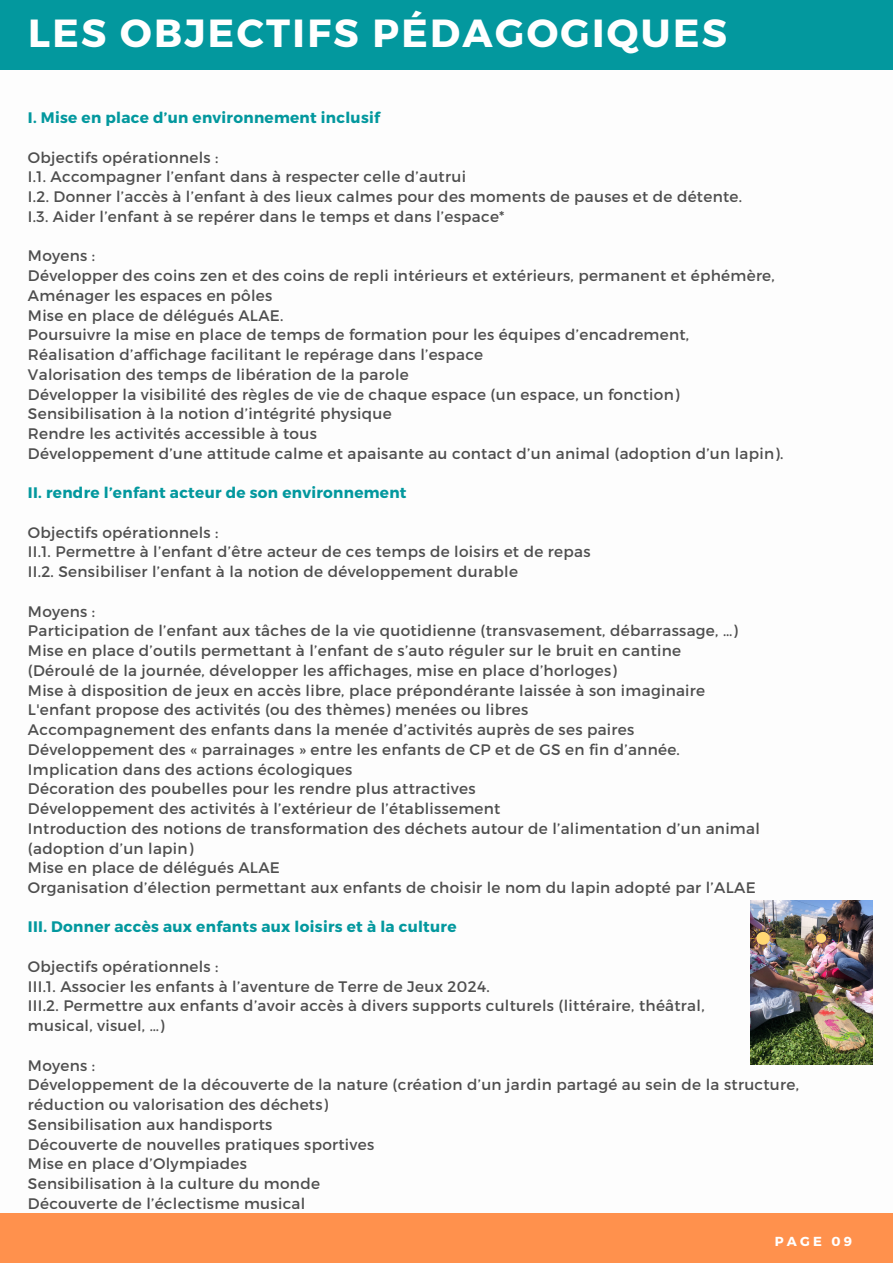
<style>
.page{position:relative;width:893px;height:1264px;background:#fff}
.page>*{position:absolute;margin:0;border:0;box-sizing:border-box;transform-origin:0 0}
.t1{font:700 39.15px "Montserrat";letter-spacing:.06em;color:#fff}
.t2{font:15.3px "Montserrat";letter-spacing:.02em;color:#4e4e4e}
.t3{font:700 15.3px "Montserrat";letter-spacing:.02em;color:#03989e}
.t4{font:700 13.05px "Montserrat";letter-spacing:.25em;color:#fff}
</style>
<div class="page">
<div style="left:0;top:0;width:892px;height:70px;background:#03989e"></div>
<div style="left:0;top:1213px;width:892px;height:49px;background:#ff914d"></div>
<img style="left:750px;top:900px;width:122px;height:164px">
<svg style="left:750px;top:926px;width:25px;height:24px"></svg>
<svg style="left:811px;top:929px;width:19px;height:18px"></svg>
<p class="t1" style="left:28px;top:8px;width:700px">LES OBJECTIFS PÉDAGOGIQUES</p>
<p class="t3" style="left:28px;top:108px;width:353px">I. Mise en place d’un environnement inclusif</p>
<p class="t2" style="left:28px;top:147px;width:192px">Objectifs opérationnels :</p>
<p class="t2" style="left:28px;top:167px;width:439px">I.1. Accompagner l’enfant dans à respecter celle d’autrui</p>
<p class="t2" style="left:28px;top:187px;width:715px">I.2. Donner l’accès à l’enfant à des lieux calmes pour des moments de pauses et de détente.</p>
<p class="t2" style="left:28px;top:206px;width:478px">I.3. Aider l’enfant à se repérer dans le temps et dans l’espace*</p>
<p class="t2" style="left:28px;top:246px;width:69px">Moyens :</p>
<p class="t2" style="left:28px;top:266px;width:748px">Développer des coins zen et des coins de repli intérieurs et extérieurs, permanent et éphémère,</p>
<p class="t2" style="left:28px;top:285px;width:246px">Aménager les espaces en pôles</p>
<p class="t2" style="left:28px;top:305px;width:257px">Mise en place de délégués ALAE.</p>
<p class="t2" style="left:28px;top:325px;width:662px">Poursuivre la mise en place de temps de formation pour les équipes d’encadrement,</p>
<p class="t2" style="left:28px;top:345px;width:456px">Réalisation d’affichage facilitant le repérage dans l’espace</p>
<p class="t2" style="left:28px;top:364px;width:382px">Valorisation des temps de libération de la parole</p>
<p class="t2" style="left:28px;top:384px;width:653px">Développer la visibilité des règles de vie de chaque espace (un espace, un fonction)</p>
<p class="t2" style="left:28px;top:404px;width:365px">Sensibilisation à la notion d’intégrité physique</p>
<p class="t2" style="left:28px;top:423px;width:290px">Rendre les activités accessible à tous</p>
<p class="t2" style="left:28px;top:443px;width:757px">Développement d’une attitude calme et apaisante au contact d’un animal (adoption d’un lapin).</p>
<p class="t3" style="left:28px;top:483px;width:380px">II. rendre l’enfant acteur de son environnement</p>
<p class="t2" style="left:28px;top:522px;width:192px">Objectifs opérationnels :</p>
<p class="t2" style="left:28px;top:542px;width:564px">II.1. Permettre à l’enfant d’être acteur de ces temps de loisirs et de repas</p>
<p class="t2" style="left:28px;top:562px;width:491px">II.2. Sensibiliser l’enfant à la notion de développement durable</p>
<p class="t2" style="left:28px;top:601px;width:69px">Moyens :</p>
<p class="t2" style="left:28px;top:621px;width:711px">Participation de l’enfant aux tâches de la vie quotidienne (transvasement, débarrassage, …)</p>
<p class="t2" style="left:28px;top:640px;width:654px">Mise en place d’outils permettant à l’enfant de s’auto réguler sur le bruit en cantine</p>
<p class="t2" style="left:28px;top:660px;width:590px">(Déroulé de la journée, développer les affichages, mise en place d’horloges)</p>
<p class="t2" style="left:28px;top:680px;width:678px">Mise à disposition de jeux en accès libre, place prépondérante laissée à son imaginaire</p>
<p class="t2" style="left:28px;top:700px;width:502px">L'enfant propose des activités (ou des thèmes) menées ou libres</p>
<p class="t2" style="left:28px;top:719px;width:607px">Accompagnement des enfants dans la menée d’activités auprès de ses paires</p>
<p class="t2" style="left:28px;top:739px;width:653px">Développement des « parrainages » entre les enfants de CP et de GS en fin d’année.</p>
<p class="t2" style="left:28px;top:759px;width:326px">Implication dans des actions écologiques</p>
<p class="t2" style="left:28px;top:779px;width:449px">Décoration des poubelles pour les rendre plus attractives</p>
<p class="t2" style="left:28px;top:798px;width:474px">Développement des activités à l’extérieur de l’établissement</p>
<p class="t2" style="left:28px;top:818px;width:733px">Introduction des notions de transformation des déchets autour de l’alimentation d’un animal</p>
<p class="t2" style="left:28px;top:838px;width:167px">(adoption d’un lapin)</p>
<p class="t2" style="left:28px;top:857px;width:253px">Mise en place de délégués ALAE</p>
<p class="t2" style="left:28px;top:877px;width:729px">Organisation d’élection permettant aux enfants de choisir le nom du lapin adopté par l’ALAE</p>
<p class="t3" style="left:28px;top:917px;width:430px">III. Donner accès aux enfants aux loisirs et à la culture</p>
<p class="t2" style="left:28px;top:956px;width:192px">Objectifs opérationnels :</p>
<p class="t2" style="left:28px;top:976px;width:463px">III.1. Associer les enfants à l’aventure de Terre de Jeux 2024.</p>
<p class="t2" style="left:28px;top:995px;width:678px">III.2. Permettre aux enfants d’avoir accès à divers supports culturels (littéraire, théâtral,</p>
<p class="t2" style="left:28px;top:1015px;width:138px">musical, visuel, …)</p>
<p class="t2" style="left:28px;top:1055px;width:69px">Moyens :</p>
<p class="t2" style="left:28px;top:1074px;width:772px">Développement de la découverte de la nature (création d’un jardin partagé au sein de la structure,</p>
<p class="t2" style="left:28px;top:1094px;width:302px">réduction ou valorisation des déchets)</p>
<p class="t2" style="left:28px;top:1114px;width:246px">Sensibilisation aux handisports</p>
<p class="t2" style="left:28px;top:1134px;width:348px">Découverte de nouvelles pratiques sportives</p>
<p class="t2" style="left:28px;top:1153px;width:220px">Mise en place d’Olympiades</p>
<p class="t2" style="left:28px;top:1173px;width:293px">Sensibilisation à la culture du monde</p>
<p class="t2" style="left:28px;top:1193px;width:279px">Découverte de l’éclectisme musical</p>
<p class="t4" style="left:774px;top:1232px;width:79px">PAGE 09</p>
</div>
